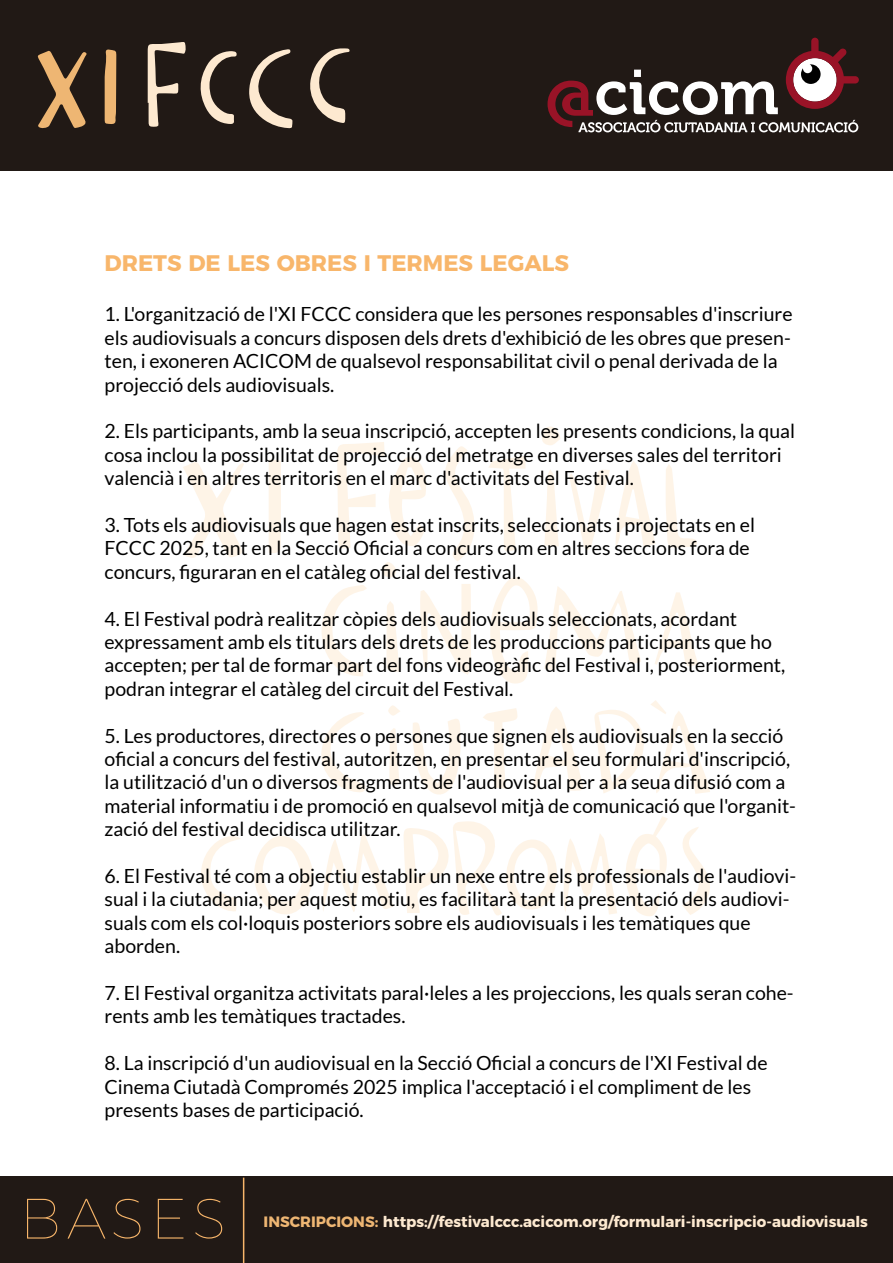
<style>
.page{position:relative;width:893px;height:1263px;background:#fff}
.page>*{position:absolute;margin:0;border:0;box-sizing:border-box;transform-origin:0 0}
.t1{font:700 22.5px "Montserrat";color:#f8b66b}
.t2{font:19.5px/23.4px "Lato";color:#000}
.t3{font:700 15px "Montserrat";color:#fde9d0}
.s1{color:#eeb673}
</style>
<div class="page">
<svg style="left:183px;top:462px;width:61px;height:96px"></svg>
<svg style="left:490px;top:577px;width:151px;height:107px"></svg>
<svg style="left:420px;top:584px;width:51px;height:91px"></svg>
<svg style="left:254px;top:836px;width:60px;height:78px"></svg>
<svg style="left:337px;top:442px;width:89px;height:106px"></svg>
<svg style="left:323px;top:835px;width:70px;height:77px"></svg>
<svg style="left:533px;top:707px;width:50px;height:84px"></svg>
<svg style="left:413px;top:719px;width:48px;height:76px"></svg>
<svg style="left:403px;top:816px;width:265px;height:100px"></svg>
<svg style="left:321px;top:585px;width:46px;height:91px"></svg>
<svg style="left:445px;top:446px;width:30px;height:115px"></svg>
<svg style="left:269px;top:459px;width:12px;height:94px"></svg>
<svg style="left:569px;top:461px;width:87px;height:89px"></svg>
<svg style="left:655px;top:592px;width:43px;height:75px"></svg>
<svg style="left:489px;top:456px;width:36px;height:96px"></svg>
<svg style="left:321px;top:712px;width:44px;height:80px"></svg>
<svg style="left:483px;top:708px;width:35px;height:81px"></svg>
<svg style="left:666px;top:464px;width:31px;height:84px"></svg>
<svg style="left:682px;top:827px;width:28px;height:88px"></svg>
<svg style="left:201px;top:836px;width:40px;height:75px"></svg>
<svg style="left:544px;top:470px;width:15px;height:76px"></svg>
<svg style="left:386px;top:601px;width:13px;height:71px"></svg>
<svg style="left:389px;top:728px;width:10px;height:58px"></svg>
<svg style="left:542px;top:426px;width:18px;height:19px"></svg>
<svg style="left:382px;top:562px;width:14px;height:15px"></svg>
<svg style="left:388px;top:705px;width:12px;height:11px"></svg>
<svg style="left:594px;top:700px;width:116px;height:94px"></svg>
<div style="left:0;top:0;width:893px;height:170px;background:#211915"></div>
<svg style="left:37px;top:51px;width:50px;height:78px"></svg>
<svg style="left:148px;top:42px;width:38px;height:85px"></svg>
<svg style="left:249px;top:49px;width:44px;height:80px"></svg>
<svg style="left:310px;top:48px;width:40px;height:75px"></svg>
<svg style="left:200px;top:51px;width:37px;height:73px"></svg>
<svg style="left:105px;top:49px;width:11px;height:75px"></svg>
<svg style="left:548px;top:38px;width:311px;height:94px"></svg>
<div style="left:0;top:1177px;width:893px;height:86px;background:#211915"></div>
<svg style="left:27px;top:1199px;width:30px;height:39px"></svg>
<svg style="left:68px;top:1199px;width:37px;height:39px"></svg>
<svg style="left:113px;top:1199px;width:28px;height:39px"></svg>
<svg style="left:158px;top:1199px;width:25px;height:39px"></svg>
<svg style="left:195px;top:1199px;width:27px;height:39px"></svg>
<hr style="left:243px;top:1178px;width:1px;height:85px;background:#f8b66b">
<p class="t1" style="left:105px;top:244px;width:466px">DRETS DE LES OBRES I TERMES LEGALS</p>
<p class="t2" style="left:105px;top:302px;width:690px">1. L'organització de l'XI FCCC considera que les persones responsables d'inscriure els audiovisuals a concurs disposen dels drets d'exhibició de les obres que presen&shy;ten, i exoneren ACICOM de qualsevol responsabilitat civil o penal derivada de la projecció dels audiovisuals.</p>
<p class="t2" style="left:105px;top:419px;width:692px">2. Els participants, amb la seua inscripció, accepten les presents condicions, la qual cosa inclou la possibilitat de projecció del metratge en diverses sales del territori valencià i en altres territoris en el marc d'activitats del Festival.</p>
<p class="t2" style="left:105px;top:513px;width:652px">3. Tots els audiovisuals que hagen estat inscrits, seleccionats i projectats en el<br>FCCC 2025, tant en la Secció Oficial a concurs com en altres seccions fora de concurs, figuraran en el catàleg oficial del festival.</p>
<p class="t2" style="left:105px;top:607px;width:682px">4. El Festival podrà realitzar còpies dels audiovisuals seleccionats, acordant expressament amb els titulars dels drets de les produccions participants que ho accepten; per tal de formar part del fons videogràfic del Festival i, posteriorment, podran integrar el catàleg del circuit del Festival.</p>
<p class="t2" style="left:105px;top:724px;width:693px">5. Les productores, directores o persones que signen els audiovisuals en la secció oficial a concurs del festival, autoritzen, en presentar el seu formulari d'inscripció, la utilització d'un o diversos fragments de l'audiovisual per a la seua difusió com a material informatiu i de promoció en qualsevol mitjà de comunicació que l'organit&shy;zació del festival decidisca utilitzar.</p>
<p class="t2" style="left:105px;top:864px;width:693px">6. El Festival té com a objectiu establir un nexe entre els professionals de l'audiovi&shy;sual i la ciutadania; per aquest motiu, es facilitarà tant la presentació dels audiovi&shy;suals com els col·loquis posteriors sobre els audiovisuals i les temàtiques que aborden.</p>
<p class="t2" style="left:105px;top:981px;width:691px">7. El Festival organitza activitats paral·leles a les projeccions, les quals seran cohe&shy;rents amb les temàtiques tractades.</p>
<p class="t2" style="left:105px;top:1051px;width:664px">8. La inscripció d'un audiovisual en la Secció Oficial a concurs de l'XI Festival de<br>Cinema Ciutadà Compromés 2025 implica l'acceptació i el compliment de les presents bases de participació.</p>
<p class="t3" style="left:264px;top:1209px;width:606px"><span class="s1">INSCRIPCIONS:</span> https://festivalccc.acicom.org/formulari-inscripcio-audiovisuals</p>
</div>
